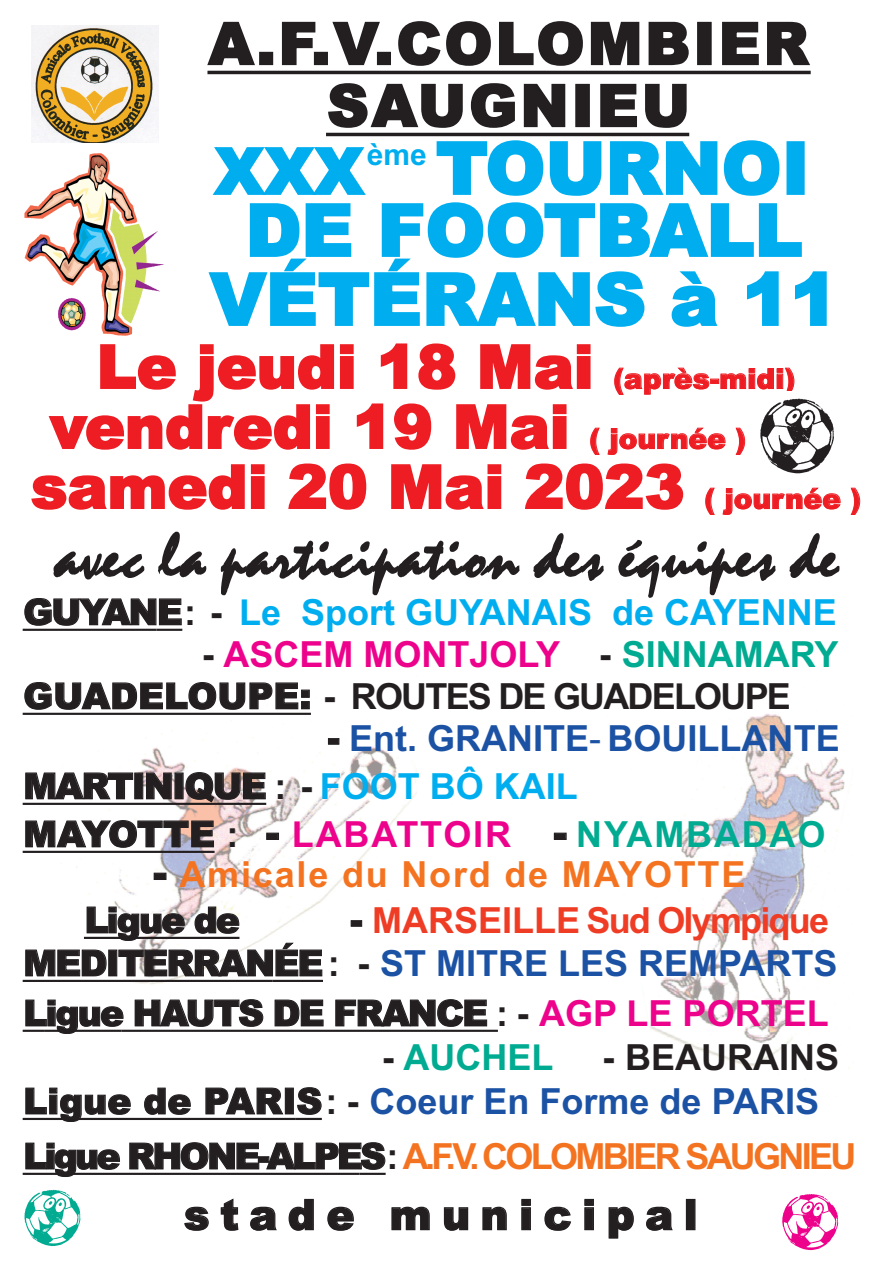
<style>
.page{position:relative;width:882px;height:1276px;background:#fff}
.page>*{position:absolute;margin:0;border:0;box-sizing:border-box;transform-origin:0 0}
.t1{font:900 72px/62px "Arial";color:#00aeef;text-align:center}
.t2{font:900 60px "Arial";color:#ee1d23}
.t3{font:60px "Mystic Normal";letter-spacing:.025em;color:#231f20}
.t4{font:900 58px/62px "Arial";letter-spacing:.05em;color:#231f20;text-align:center}
.t5{font:900 42px "Arial";letter-spacing:.25em;color:#231f20}
.t6{font:700 36px/48px "Arial";color:#1c52a4}
.t7{font:700 36px/42px "Arial";letter-spacing:-.02em;color:#231f20}
.t8{font:700 36px/43px "Arial";color:#ef3c25;text-align:right}
.t9{font:700 36px "Arial";letter-spacing:-.075em;color:#f47321}
.t10{font:700 36px "Arial";color:#00aeef}
.t11{font:900 36px "Arial";letter-spacing:-.05em;color:#231f20}
.t12{font:700 36px/45.5px "Arial";letter-spacing:.05em;color:#f47321}
.t13{font:700 36px "Arial";color:#00ab91}
.t14{font:700 30px "Arial";color:#00aeef}
.s1{font-size:64px}
.s2{font-size:28px}
.s3{font-weight:900;color:#231f20}
.s4{color:#231f20}
.s5{color:#ed028c}
.s6{color:#00ab91}
.s7{font-weight:900}
.s8{font-weight:400}
.s9{color:#00aeef}
.s10{font-weight:900;font-size:40px;color:#231f20}
.s11{color:#1c52a4}
.s12{font-weight:700}
.s13{font-weight:700;color:#ed028c}
</style>
<div class="page">
<hr style="left:207px;top:71px;width:603px;height:3px;background:#231f20">
<hr style="left:326px;top:133px;width:363px;height:3px;background:#231f20">
<img style="left:31px;top:26px;width:127px;height:117px">
<img style="left:24px;top:153px;width:140px;height:183px">
<img style="left:22px;top:665px;width:396px;height:328px">
<img style="left:760px;top:398px;width:74px;height:76px">
<img style="left:782px;top:1194px;width:57px;height:57px">
<img style="left:24px;top:1189px;width:57px;height:57px">
<img style="left:648px;top:687px;width:206px;height:393px">
<hr style="left:23px;top:629px;width:133px;height:2px;background:#231f20">
<hr style="left:156px;top:629px;width:26px;height:2px;background:#231f20">
<hr style="left:23px;top:713px;width:288px;height:2px;background:#231f20">
<hr style="left:23px;top:803px;width:243px;height:2px;background:#231f20">
<hr style="left:23px;top:851px;width:191px;height:2px;background:#231f20">
<hr style="left:84px;top:937px;width:155px;height:2px;background:#231f20">
<hr style="left:23px;top:980px;width:250px;height:2px;background:#231f20">
<hr style="left:273px;top:980px;width:24px;height:2px;background:#231f20">
<hr style="left:297px;top:980px;width:26px;height:2px;background:#231f20">
<hr style="left:23px;top:1029px;width:22px;height:3px;background:#231f20">
<hr style="left:45px;top:1029px;width:77px;height:3px;background:#231f20">
<hr style="left:122px;top:1029px;width:376px;height:3px;background:#231f20">
<hr style="left:23px;top:1118px;width:273px;height:2px;background:#231f20">
<hr style="left:296px;top:1118px;width:26px;height:2px;background:#231f20">
<hr style="left:23px;top:1172px;width:336px;height:3px;background:#231f20">
<hr style="left:359px;top:1172px;width:26px;height:3px;background:#231f20">
<h3 class="t4" style="left:208px;top:13px;width:601px">A.F.V.COLOMBIER<br>SAUGNIEU</h3>
<h1 class="t1" style="left:214px;top:138px;width:597px"><span class="s1">XXX</span> TOURNOI<br>DE FOOTBALL</h1>
<h1 class="t1" style="left:210px;top:269px;width:630px">VÉTÉRANS à 11</h1>
<p class="t14" style="left:367px;top:137px;width:62px">ème</p>
<h2 class="t2" style="left:97px;top:332px;width:700px">Le jeudi 18 Mai <span class="s2">(après-midi)</span></h2>
<h2 class="t2" style="left:50px;top:392px;width:697px">vendredi 19 Mai <span class="s2">( journée )</span></h2>
<h2 class="t2" style="left:31px;top:452px;width:831px">samedi 20 Mai 2023 <span class="s2">( journée )</span></h2>
<h2 class="t3" style="left:54px;top:520px;width:785px">avec la participation des équipes de</h2>
<p class="t10" style="left:23px;top:592px;width:815px"><span class="s3">GUYANE</span><span class="s4">: -</span> Le Sport GUYANAIS de CAYENNE</p>
<p class="t7" style="left:23px;top:634px;width:816px;text-indent:179px">- <span class="s5">ASCEM MONTJOLY</span> - <span class="s6">SINNAMARY<br></span><span class="s7">GUADELOUPE:</span> - ROUTES DE GUADELOUPE</p>
<p class="t6" style="left:23px;top:715px;width:818px;text-indent:304px"><span class="s3">-</span> Ent. GRANITE<span class="s8">-</span> BOUILLANTE<br><span class="s3">MARTINIQUE</span> <span class="s4">: -</span> <span class="s9">FOOT BÔ KAIL<br></span><span class="s3">MAYOTTE</span> <span class="s4">:</span> <span class="s10">-</span> <span class="s5">LABATTOIR</span> <span class="s10">-</span> <span class="s6">NYAMBADAO</span></p>
<p class="t12" style="left:85px;top:852px;width:662px;text-indent:69px"><span class="s10">-</span> Amicale du Nord de MAYOTTE<br><span class="s3">Ligue de</span></p>
<p class="t8" style="left:23px;top:899px;width:815px"><span class="s3">-</span> MARSEILLE Sud Olympique<br><span class="s3">MEDITERRANÉE</span><span class="s4">: -</span> <span class="s11">ST MITRE LES REMPARTS</span></p>
<p class="t11" style="left:23px;top:992px;width:807px">Ligue HAUTS DE FRANCE <span class="s12">: -</span> <span class="s13">AGP LE PORTEL</span></p>
<p class="t13" style="left:383px;top:1036px;width:172px"><span class="s4">-</span> AUCHEL</p>
<p class="t6" style="left:23px;top:1036px;width:817px;line-height:44.1px;text-indent:579px"><span class="s4">- BEAURAINS<br></span><span class="s3">Ligue de PARIS</span><span class="s4">: -</span> Coeur En Forme de PARIS</p>
<p class="t9" style="left:23px;top:1135px;width:834px"><span class="s3">Ligue RHONE-ALPES</span><span class="s4">:</span> A.F.V.COLOMBIER SAUGNIEU</p>
<p class="t5" style="left:184px;top:1190px;width:515px">stade municipal</p>
</div>
